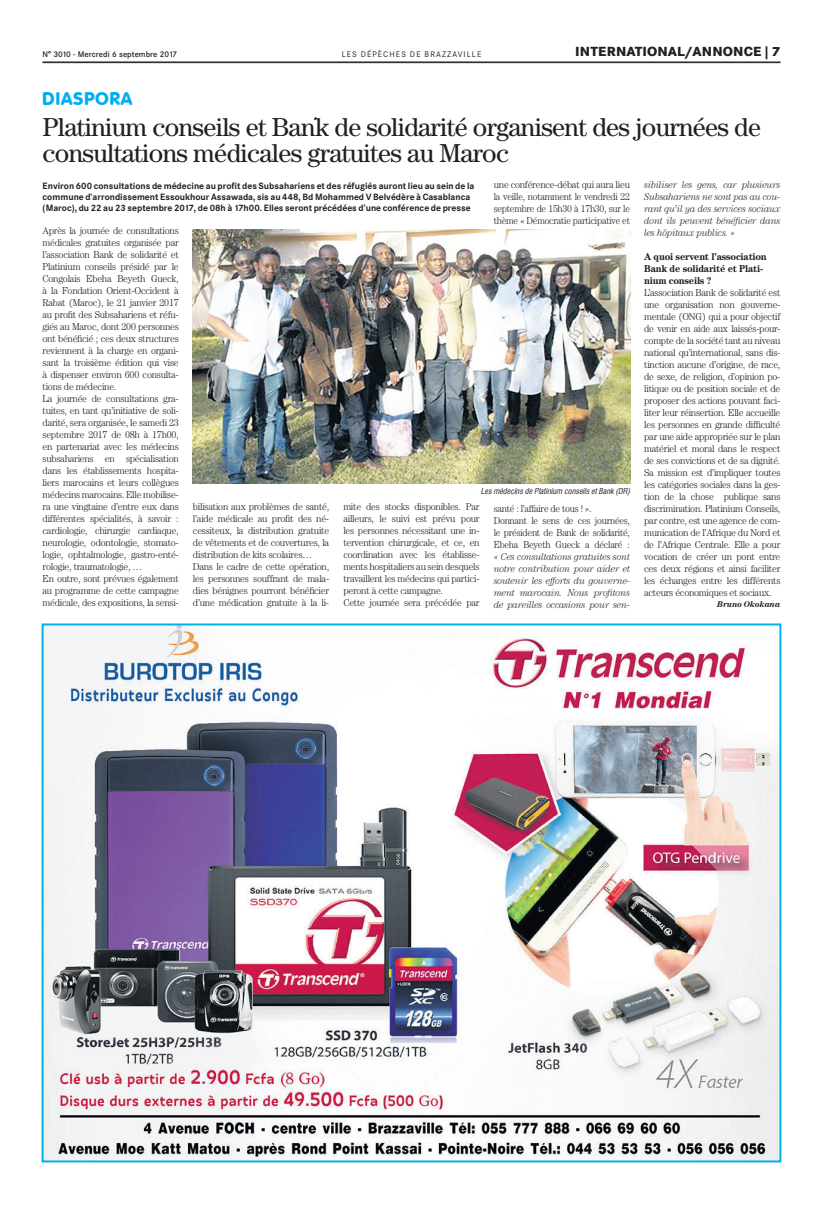
<style>
.page{position:relative;width:823px;height:1205px;background:#fff}
.page>*{position:absolute;margin:0;border:0;box-sizing:border-box;transform-origin:0 0}
.t1{font:26px/26px "Century";letter-spacing:-.025em;color:#231f20}
.t2{font:800 18px "Corporate Rounded";letter-spacing:.06em;color:#00aeef}
.t3{font:800 13px "Corporate SBQ";letter-spacing:.01em;color:#231f20}
.t4{font:300 10px/12px "Century";letter-spacing:-.025em;color:#231f20;scale:.96 1}
.t5{font:italic 300 10px/12px "Century";letter-spacing:-.025em;color:#231f20;text-align:justify;scale:.93 1}
.t6{font:300 10px/12px "Century";letter-spacing:-.025em;color:#231f20;scale:.93 1}
.t7{font:700 10px/12px "Century";letter-spacing:-.025em;color:#231f20;scale:.96 1}
.t8{font:700 9px/11px "Corporate SBQ";color:#231f20}
.t9{font:italic 700 8.5px "Century";color:#231f20;scale:.96 1}
.t10{font:italic 8px "Corporate Condensed";color:#231f20}
.t11{font:500 8px "Corporate SBQ";color:#231f20}
.t12{font:8px "Corporate SBQ";letter-spacing:.135em;color:#231f20}
</style>
<div class="page">
<hr style="left:43px;top:62px;width:737px;height:1px;background:#231f20">
<img style="left:45px;top:626px;width:733px;height:533px">
<img style="left:193px;top:229px;width:436px;height:254px">
<p class="t11" style="left:43px;top:49px;width:136px">N° 3010 - Mercredi 6 septembre 2017</p>
<p class="t12" style="left:341px;top:49px;width:141px">LES DÉPÈCHES DE BRAZZAVILLE</p>
<h3 class="t3" style="left:574px;top:43px;width:207px">INTERNATIONAL/ANNONCE | 7</h3>
<h2 class="t2" style="left:43px;top:88px;width:91px">DIASPORA</h2>
<h1 class="t1" style="left:43px;top:114px;width:719px">Platinium conseils et Bank de solidarité organisent des journées de consultations médicales gratuites au Maroc</h1>
<p class="t4" style="left:493px;top:178px;width:143px;text-align:justify">une conférence-débat qui aura lieu la veille, notamment le vendredi 22 septembre de 15h30 à 17h30, sur le thème « Démocratie participative et</p>
<p class="t8" style="left:43px;top:180px;width:433px">Environ 600 consultations de médecine au profit des Subsahariens et des réfugiés auront lieu au sein de la commune d’arrondissement Essoukhour Assawada, sis au 448, Bd Mohammed V Belvédère à Casablanca (Maroc), du 22 au 23 septembre 2017, de 08h à 17h00. Elles seront précédées d’une conférence de presse</p>
<p class="t4" style="left:43px;top:224px;width:143px">Après la journée de consultations médicales gratuites organisée par l’association Bank de solidarité et Platinium conseils présidé par le Congolais Ebeha Beyeth Gueck, à la Fondation Orient-Occident à Rabat (Maroc), le 21 janvier 2017 au profit des Subsahariens et réfu&shy;giés au Maroc, dont 200 personnes ont bénéficié ; ces deux structures reviennent à la charge en organi&shy;sant la troisième édition qui vise à dispenser environ 600 consulta&shy;tions de médecine.<br>La journée de consultations gra&shy;tuites, en tant qu’initiative de soli&shy;darité, sera organisée, le samedi 23 septembre 2017 de 08h à 17h00, en partenariat avec les médecins subsahariens en spécialisation dans les établissements hospita&shy;liers marocains et leurs collègues médecins marocains. Elle mobilise&shy;ra une vingtaine d’entre eux dans différentes spécialités, à savoir : cardiologie, chirurgie cardiaque, neurologie, odontologie, stomato&shy;logie, ophtalmologie, gastro-enté&shy;rologie, traumatologie, …<br>En outre, sont prévues également au programme de cette campagne médicale, des expositions, la sensi-</p>
<p class="t10" style="left:480px;top:486px;width:151px">Les médecins de Platinium conseils et Bank (DR)</p>
<p class="t4" style="left:193px;top:500px;width:143px">bilisation aux problèmes de santé, l’aide médicale au profit des né&shy;cessiteux, la distribution gratuite de vêtements et de couvertures, la distribution de kits scolaires… Dans le cadre de cette opération, les personnes souffrant de mala&shy;dies bénignes pourront bénéficier d’une médication gratuite à la li-</p>
<p class="t4" style="left:343px;top:500px;width:143px">mite des stocks disponibles. Par ailleurs, le suivi est prévu pour les personnes nécessitant une in&shy;tervention chirurgicale, et ce, en coordination avec les établisse&shy;ments hospitaliers au sein desquels travaillent les médecins qui partici&shy;peront à cette campagne.<br>Cette journée sera précédée par</p>
<p class="t6" style="left:493px;top:502px;width:148px">santé : l’affaire de tous ! ».<br>Donnant le sens de ces journées, le président de Bank de solidarité,<br>Ebeha Beyeth Gueck a déclaré :</p>
<p class="t5" style="left:493px;top:550px;width:148px">« Ces consultations gratuites sont notre contribution pour aider et soutenir les efforts du gouverne&shy;ment marocain. Nous profitons de pareilles occasions pour sen-</p>
<p class="t5" style="left:643px;top:178px;width:148px">sibiliser les gens, car plusieurs Subsahariens ne sont pas au cou&shy;rant qu’il ya des services sociaux dont ils peuvent bénéficier dans les hôpitaux publics. »</p>
<p class="t7" style="left:643px;top:250px;width:129px">A quoi servent l’association<br>Bank de solidarité et Plati&shy;nium conseils ?</p>
<p class="t4" style="left:643px;top:286px;width:143px;text-align:justify">L’association Bank de solidarité est une organisation non gouverne&shy;mentale (ONG) qui a pour objectif de venir en aide aux laissés-pour&shy;compte de la société tant au niveau national qu’international, sans dis&shy;tinction aucune d’origine, de race, de sexe, de religion, d’opinion po&shy;litique ou de position sociale et de proposer des actions pouvant faci&shy;liter leur réinsertion. Elle accueille les personnes en grande difficulté par une aide appropriée sur le plan matériel et moral dans le respect de ses convictions et de sa dignité.<br>Sa mission est d’impliquer toutes les catégories sociales dans la ges&shy;tion de la chose publique sans discrimination. Platinium Conseils, par contre, est une agence de com&shy;munication de l’Afrique du Nord et de l’Afrique Centrale. Elle a pour vocation de créer un pont entre ces deux régions et ainsi faciliter les échanges entre les différents acteurs économiques et sociaux.</p>
<p class="t9" style="left:716px;top:599px;width:67px">Bruno Okokana</p>
</div>
